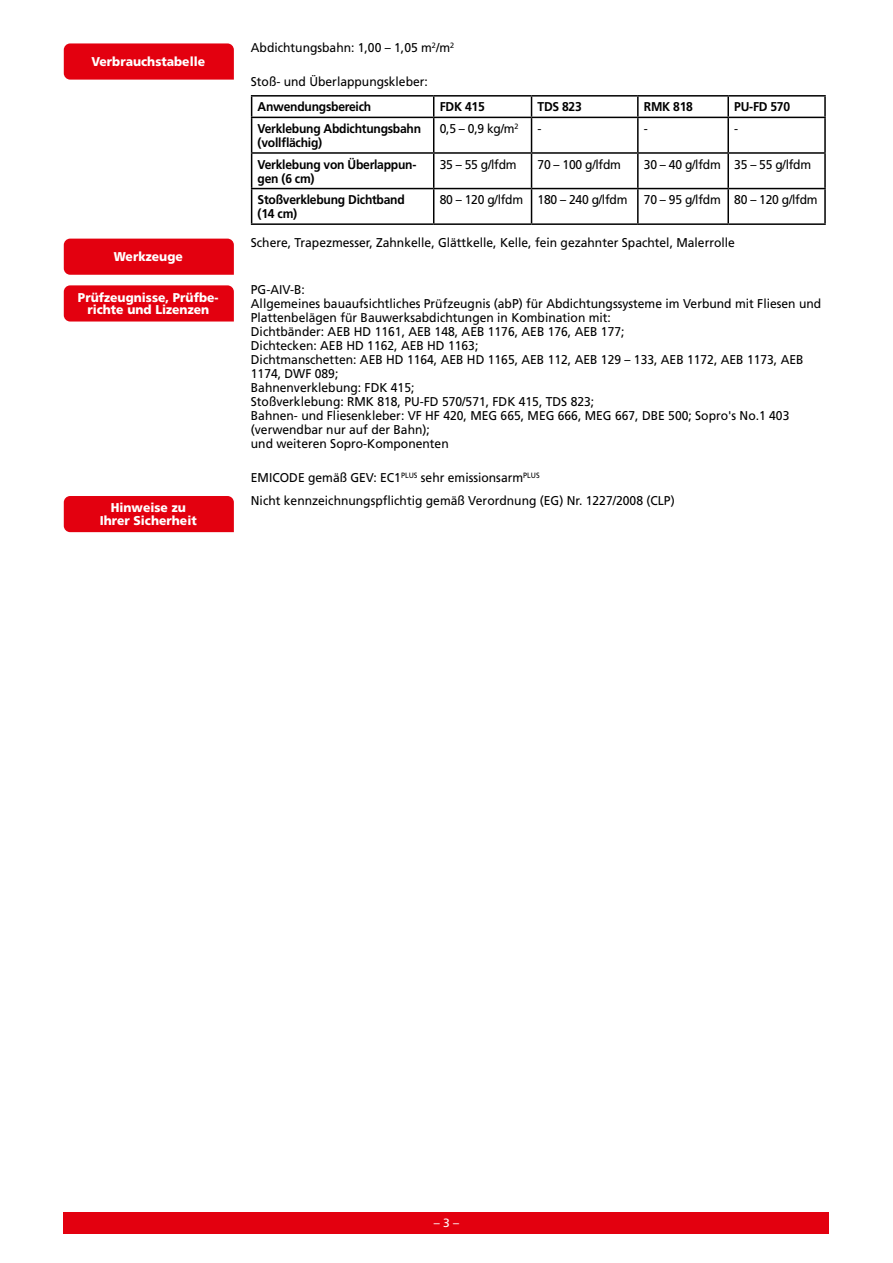
<style>
.page{position:relative;width:893px;height:1263px;background:#fff}
.page>*{position:absolute;margin:0;border:0;box-sizing:border-box;transform-origin:0 0}
.t1{font:12.75px/14.1px "Frutiger LT Std";color:#000;scale:.95 1}
.t2{font:700 12.75px/14.1px "Frutiger LT Std";letter-spacing:-.02em;color:#000;scale:.95 1}
.t3{font:900 12.75px/12.8px "Frutiger LT Std";color:#fff;text-align:center;scale:.95 1}
.t4{font:12.75px "Frutiger LT Std";letter-spacing:-.02em;color:#000;scale:.95 1}
.t5{font:12px "Frutiger LT Std";color:#fff}
</style>
<div class="page">
<div style="left:64px;top:1212px;width:765px;height:21px;background:#e3000f"></div>
<hr style="left:251px;top:95px;width:183px;height:2px;background:#000">
<svg style="left:251px;top:97px;width:1px;height:20px"></svg>
<hr style="left:434px;top:95px;width:97px;height:2px;background:#000">
<svg style="left:433px;top:97px;width:1px;height:20px"></svg>
<hr style="left:531px;top:95px;width:107px;height:2px;background:#000">
<svg style="left:531px;top:97px;width:1px;height:20px"></svg>
<hr style="left:638px;top:95px;width:90px;height:2px;background:#000">
<hr style="left:637px;top:97px;width:2px;height:20px;background:#000">
<hr style="left:728px;top:95px;width:98px;height:2px;background:#000">
<hr style="left:727px;top:97px;width:2px;height:20px;background:#000">
<hr style="left:824px;top:97px;width:2px;height:20px;background:#000">
<hr style="left:251px;top:117px;width:183px;height:1px;background:#000">
<hr style="left:251px;top:118px;width:1px;height:34px;background:#000">
<hr style="left:434px;top:117px;width:97px;height:1px;background:#000">
<hr style="left:433px;top:118px;width:1px;height:34px;background:#000">
<hr style="left:531px;top:117px;width:107px;height:1px;background:#000">
<hr style="left:531px;top:118px;width:1px;height:34px;background:#000">
<hr style="left:638px;top:117px;width:90px;height:1px;background:#000">
<hr style="left:637px;top:118px;width:2px;height:34px;background:#000">
<hr style="left:728px;top:117px;width:98px;height:1px;background:#000">
<hr style="left:727px;top:118px;width:2px;height:34px;background:#000">
<hr style="left:824px;top:118px;width:2px;height:34px;background:#000">
<hr style="left:251px;top:152px;width:183px;height:2px;background:#000">
<hr style="left:251px;top:154px;width:1px;height:34px;background:#000">
<hr style="left:434px;top:152px;width:97px;height:2px;background:#000">
<hr style="left:433px;top:154px;width:1px;height:34px;background:#000">
<hr style="left:531px;top:152px;width:107px;height:2px;background:#000">
<hr style="left:531px;top:154px;width:1px;height:34px;background:#000">
<hr style="left:638px;top:152px;width:90px;height:2px;background:#000">
<hr style="left:637px;top:154px;width:2px;height:34px;background:#000">
<hr style="left:728px;top:152px;width:98px;height:2px;background:#000">
<hr style="left:727px;top:154px;width:2px;height:34px;background:#000">
<hr style="left:824px;top:154px;width:2px;height:34px;background:#000">
<hr style="left:251px;top:188px;width:183px;height:1px;background:#000">
<hr style="left:251px;top:189px;width:1px;height:34px;background:#000">
<hr style="left:434px;top:188px;width:97px;height:1px;background:#000">
<hr style="left:433px;top:189px;width:1px;height:34px;background:#000">
<hr style="left:531px;top:188px;width:107px;height:1px;background:#000">
<hr style="left:531px;top:189px;width:1px;height:34px;background:#000">
<hr style="left:638px;top:188px;width:90px;height:1px;background:#000">
<hr style="left:637px;top:189px;width:2px;height:34px;background:#000">
<hr style="left:728px;top:188px;width:98px;height:1px;background:#000">
<hr style="left:727px;top:189px;width:2px;height:34px;background:#000">
<hr style="left:824px;top:189px;width:2px;height:34px;background:#000">
<hr style="left:251px;top:223px;width:183px;height:2px;background:#000">
<hr style="left:434px;top:223px;width:97px;height:2px;background:#000">
<hr style="left:531px;top:223px;width:107px;height:2px;background:#000">
<hr style="left:638px;top:223px;width:90px;height:2px;background:#000">
<hr style="left:728px;top:223px;width:98px;height:2px;background:#000">
<div style="left:64px;top:43px;width:170px;height:37px;background:#e3000f"></div>
<div style="left:64px;top:239px;width:170px;height:36px;background:#e3000f"></div>
<div style="left:64px;top:285px;width:170px;height:36px;background:#e3000f"></div>
<div style="left:64px;top:496px;width:170px;height:36px;background:#e3000f"></div>
<p class="t3" style="left:91px;top:55px;width:121px">Verbrauchstabelle</p>
<p class="t3" style="left:114px;top:250px;width:74px">Werkzeuge</p>
<p class="t3" style="left:78px;top:291px;width:150px">Prüfzeugnisse, Prüfbe&shy;richte und Lizenzen</p>
<p class="t3" style="left:100px;top:501px;width:104px">Hinweise zu<br>Ihrer Sicherheit</p>
<p class="t1" style="left:251px;top:41px;width:215px">Abdichtungsbahn: 1,00 – 1,05 m<sup>2</sup>/m<sup>2</sup></p>
<p class="t1" style="left:251px;top:75px;width:188px">Stoß- und Überlappungskleber:</p>
<p class="t2" style="left:258px;top:100px;width:121px">Anwendungsbereich</p>
<p class="t2" style="left:440px;top:100px;width:49px">FDK 415</p>
<p class="t2" style="left:537px;top:100px;width:48px">TDS 823</p>
<p class="t2" style="left:644px;top:100px;width:53px">RMK 818</p>
<p class="t2" style="left:734px;top:100px;width:60px">PU-FD 570</p>
<p class="t2" style="left:258px;top:121px;width:174px">Verklebung Abdichtungsbahn (vollflächig)</p>
<p class="t1" style="left:440px;top:122px;width:84px">0,5 – 0,9 kg/m<sup>2</sup></p>
<p class="t1" style="left:537px;top:122px;width:6px">-</p>
<p class="t1" style="left:644px;top:122px;width:6px">-</p>
<p class="t1" style="left:734px;top:122px;width:6px">-</p>
<p class="t2" style="left:258px;top:157px;width:169px">Verklebung von Überlappun&shy;gen (6 cm)</p>
<p class="t1" style="left:440px;top:157px;width:83px">35 – 55 g/lfdm</p>
<p class="t4" style="left:537px;top:157px;width:89px">70 – 100 g/lfdm</p>
<p class="t4" style="left:644px;top:157px;width:178px">30 – 40 g/lfdm 35 – 55 g/lfdm</p>
<p class="t2" style="left:258px;top:193px;width:156px">Stoßverklebung Dichtband (14 cm)</p>
<p class="t4" style="left:440px;top:192px;width:199px">80 – 120 g/lfdm 180 – 240 g/lfdm</p>
<p class="t4" style="left:644px;top:192px;width:185px">70 – 95 g/lfdm 80 – 120 g/lfdm</p>
<p class="t1" style="left:251px;top:236px;width:511px">Schere, Trapezmesser, Zahnkelle, Glättkelle, Kelle, fein gezahnter Spachtel, Malerrolle</p>
<p class="t1" style="left:251px;top:283px;width:602px">PG-AIV-B:<br>Allgemeines bauaufsichtliches Prüfzeugnis (abP) für Abdichtungssysteme im Verbund mit Fliesen und Plattenbelägen für Bauwerksabdichtungen in Kombination mit:<br>Dichtbänder: AEB HD 1161, AEB 148, AEB 1176, AEB 176, AEB 177;<br>Dichtecken: AEB HD 1162, AEB HD 1163;<br>Dichtmanschetten: AEB HD 1164, AEB HD 1165, AEB 112, AEB 129 – 133, AEB 1172, AEB 1173, AEB 1174, DWF 089;<br>Bahnenverklebung: FDK 415;<br>Stoßverklebung: RMK 818, PU-FD 570/571, FDK 415, TDS 823;<br>Bahnen- und Fliesenkleber: VF HF 420, MEG 665, MEG 666, MEG 667, DBE 500; Sopro's No.1 403 (verwendbar nur auf der Bahn);<br>und weiteren Sopro-Komponenten</p>
<p class="t1" style="left:251px;top:467px;width:448px;line-height:22.4px">EMICODE gemäß GEV: EC1<sup>PLUS</sup> sehr emissionsarm<sup>PLUS<br></sup>Nicht kennzeichnungspflichtig gemäß Verordnung (EG) Nr. 1227/2008 (CLP)</p>
<p class="t5" style="left:434px;top:1215px;width:27px">– 3 –</p>
</div>
